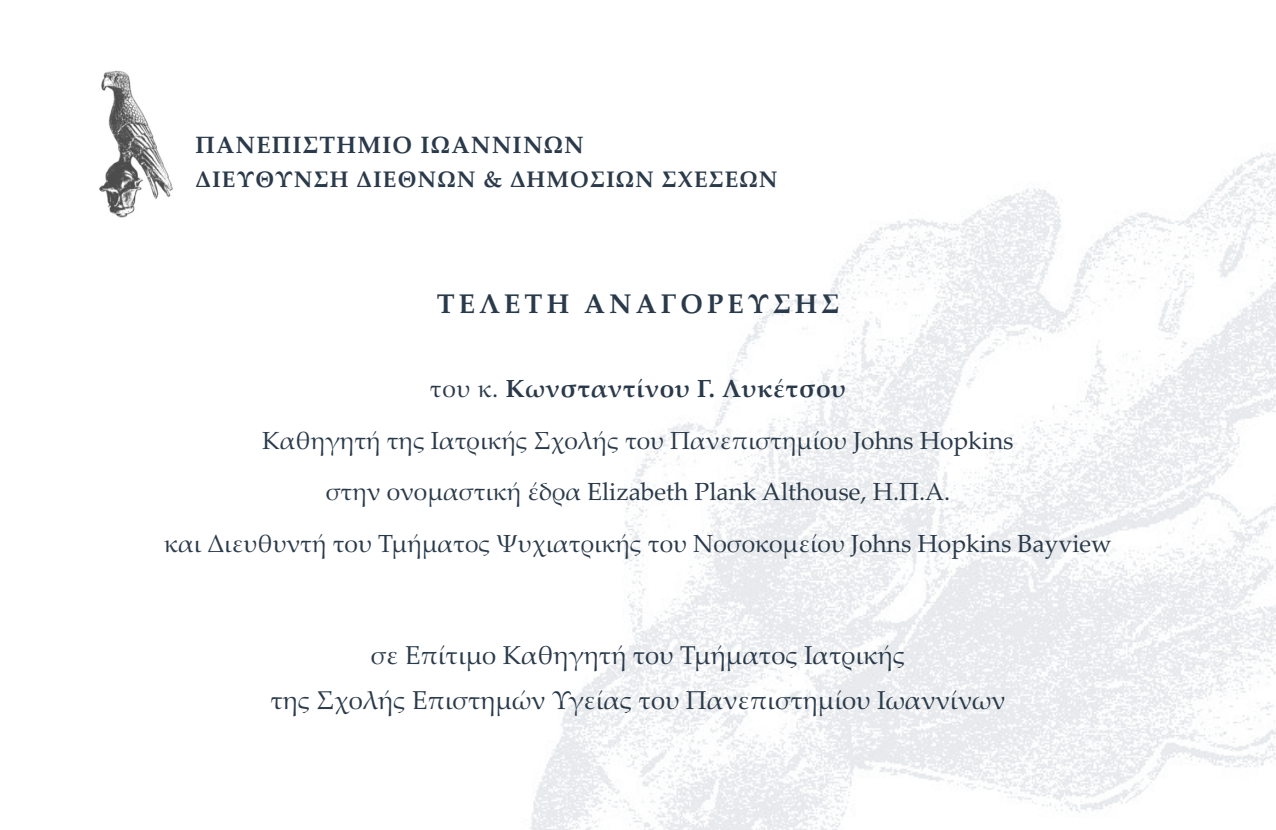
<style>
.page{position:relative;width:1276px;height:830px;background:#fff}
.page>*{position:absolute;margin:0;border:0;box-sizing:border-box;transform-origin:0 0}
.t1{font:700 27px "Palatino Linotype";letter-spacing:.15em;color:#2a3a4a}
.t2{font:25.88px/45px "Palatino Linotype";color:#2a3a4a;text-align:center}
.t3{font:24.75px/51.8px "Palatino Linotype";color:#2a3a4a;text-align:center}
.t4{font:700 23.62px "Palatino Linotype";letter-spacing:.05em;color:#2a3a4a}
.t5{font:700 22.5px "Palatino Linotype";letter-spacing:.05em;color:#2a3a4a}
.s1{font-weight:700}
</style>
<div class="page">
<img style="left:530px;top:152px;width:746px;height:677px">
<img style="left:100px;top:70px;width:73px;height:148px">
<p class="t4" style="left:195px;top:131px;width:390px">ΠΑΝΕΠΙΣΤΗΜΙΟ ΙΩΑΝΝΙΝΩΝ</p>
<p class="t5" style="left:195px;top:166px;width:583px">ΔΙΕΥΘΥΝΣΗ ΔΙΕΘΝΩΝ &amp; ΔΗΜΟΣΙΩΝ ΣΧΕΣΕΩΝ</p>
<p class="t1" style="left:437px;top:288px;width:404px">ΤΕΛΕΤΗ ΑΝΑΓΟΡΕΥΣΗΣ</p>
<p class="t3" style="left:164px;top:362px;width:949px">του κ. <span class="s1">Κωνσταντίνου Γ. Λυκέτσου<br></span>Καθηγητή της Ιατρικής Σχολής του Πανεπιστημίου Johns Hopkins<br>στην ονομαστική έδρα Elizabeth Plank Althouse, Η.Π.Α.<br>και Διευθυντή του Τμήματος Ψυχιατρικής του Νοσοκομείου Johns Hopkins Bayview</p>
<p class="t2" style="left:270px;top:632px;width:736px">σε Επίτιμο Καθηγητή του Τμήματος Ιατρικής<br>της Σχολής Επιστημών Υγείας του Πανεπιστημίου Ιωαννίνων</p>
</div>
